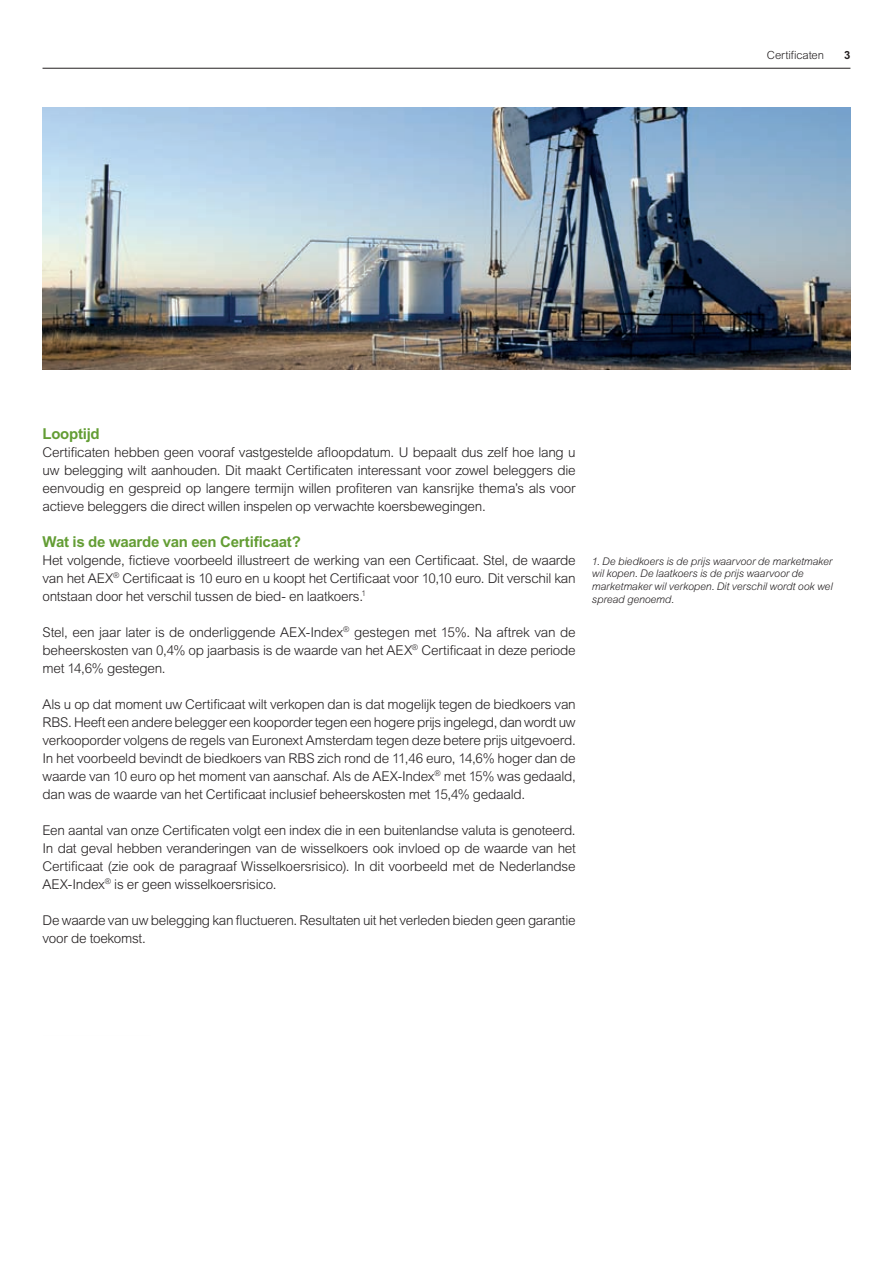
<style>
.page{position:relative;width:893px;height:1263px;background:#fff}
.page>*{position:absolute;margin:0;border:0;box-sizing:border-box;transform-origin:0 0}
.t1{font:700 15px "Arial MT Std";letter-spacing:-.015em;color:#639d34}
.t2{font:300 13.5px/18px "Arial MT Std";letter-spacing:-.02em;color:#231f20;text-align:justify}
.t3{font:300 11.25px "Arial MT Std";letter-spacing:-.01em;color:#231f20}
.t4{font:700 11.25px "Arial MT Std";color:#231f20}
.t5{font:italic 300 10.5px/12.8px "Arial MT Std";letter-spacing:-.01em;color:#231f20}
</style>
<div class="page">
<hr style="left:43px;top:68px;width:807px;height:1px;background:#231f20">
<img style="left:43px;top:108px;width:807px;height:262px">
<p class="t3" style="left:767px;top:49px;width:58px">Certificaten</p>
<p class="t4" style="left:844px;top:49px;width:8px">3</p>
<p class="t1" style="left:43px;top:424px;width:59px">Looptijd</p>
<p class="t2" style="left:43px;top:443px;width:535px">Certificaten hebben geen vooraf vastgestelde afloopdatum. U bepaalt dus zelf hoe lang u uw belegging wilt aanhouden. Dit maakt Certificaten interessant voor zowel beleggers die eenvoudig en gespreid op langere termijn willen profiteren van kansrijke thema’s als voor actieve beleggers die direct willen inspelen op verwachte koersbewegingen.</p>
<p class="t1" style="left:43px;top:532px;width:260px">Wat is de waarde van een Certificaat?</p>
<p class="t2" style="left:43px;top:551px;width:535px">Het volgende, fictieve voorbeeld illustreert de werking van een Certificaat. Stel, de waarde van het AEX<sup>®</sup> Certificaat is 10 euro en u koopt het Certificaat voor 10,10 euro. Dit verschil kan ontstaan door het verschil tussen de bied- en laatkoers.<sup>1</sup></p>
<p class="t2" style="left:43px;top:623px;width:535px">Stel, een jaar later is de onderliggende AEX-Index<sup>®</sup> gestegen met 15%. Na aftrek van de beheerskosten van 0,4% op jaarbasis is de waarde van het AEX<sup>®</sup> Certificaat in deze periode met 14,6% gestegen.</p>
<p class="t2" style="left:43px;top:695px;width:535px">Als u op dat moment uw Certificaat wilt verkopen dan is dat mogelijk tegen de biedkoers van RBS. Heeft een andere belegger een kooporder tegen een hogere prijs ingelegd, dan wordt uw verkooporder volgens de regels van Euronext Amsterdam tegen deze betere prijs uitgevoerd.<br>In het voorbeeld bevindt de biedkoers van RBS zich rond de 11,46 euro, 14,6% hoger dan de waarde van 10 euro op het moment van aanschaf. Als de AEX-Index<sup>®</sup> met 15% was gedaald, dan was de waarde van het Certificaat inclusief beheerskosten met 15,4% gedaald.</p>
<p class="t2" style="left:43px;top:821px;width:535px">Een aantal van onze Certificaten volgt een index die in een buitenlandse valuta is genoteerd.<br>In dat geval hebben veranderingen van de wisselkoers ook invloed op de waarde van het Certificaat (zie ook de paragraaf Wisselkoersrisico). In dit voorbeeld met de Nederlandse AEX-Index<sup>®</sup> is er geen wisselkoersrisico.</p>
<p class="t2" style="left:43px;top:911px;width:535px">De waarde van uw belegging kan fluctueren. Resultaten uit het verleden bieden geen garantie voor de toekomst.</p>
<p class="t5" style="left:592px;top:554px;width:242px">1. De biedkoers is de prijs waarvoor de marketmaker wil kopen. De laatkoers is de prijs waarvoor de marketmaker wil verkopen. Dit verschil wordt ook wel spread genoemd.</p>
</div>
